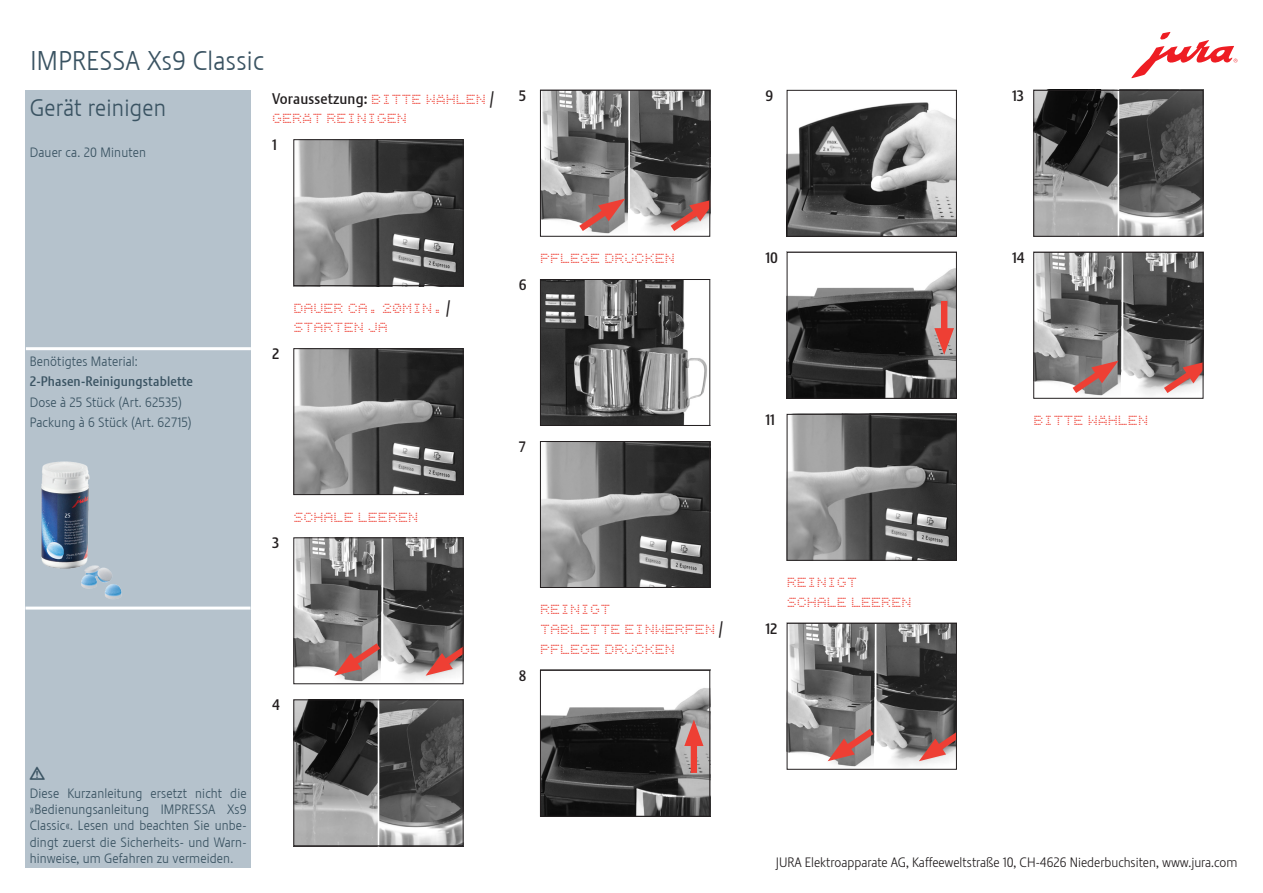
<style>
.page{position:relative;width:1263px;height:893px;background:#fff}
.page>*{position:absolute;margin:0;border:0;box-sizing:border-box;transform-origin:0 0}
.t1{font:27px "Stalemate LF Light";letter-spacing:.01em;color:#3a5362}
.Text_grau{font:24px "Stalemate LF Light";letter-spacing:.01em;color:#3a5362}
.RE{font:16.5px/19.8px "JURALED2006";color:#ee3f34}
.Voraussetzung{font:16.5px "JURALED2006";color:#ee3f34}
.Voraussetzung-2{font:15px "Stalemate LF";letter-spacing:.01em;color:#231f20}
.HA{font:15px "Stalemate Pro 2 J Medium";color:#231f20}
.Text_grau-2{font:13.5px/16.2px "Stalemate LF Light";letter-spacing:.01em;color:#3a5362;text-align:justify}
.Adresszeile{font:13.5px "Stalemate Pro 2 J Light";color:#231f20}
.Text_grau-3{font:13.5px "Stalemate LF";letter-spacing:.01em;color:#3a5362}
.Para{font:13.5px "Jura Pict 2006";color:#3a5362}
.s1{font-family:"JURALED2006";font-size:16.5px;color:#ee3f34}
.s2{font-family:"Stalemate Pro 2 J Medium";font-size:16.5px}
.s3{font-family:"Stalemate Pro 2 J Medium";color:#231f20}
</style>
<div class="page">
<div style="left:26px;top:90px;width:225px;height:777px;background:#b5c2cc"></div>
<hr style="left:26px;top:347px;width:225px;height:3px;background:#fff">
<hr style="left:26px;top:607px;width:224px;height:3px;background:#fff">
<img style="left:41px;top:461px;width:81px;height:138px">
<svg style="left:295px;top:141px;width:166px;height:143px;background:#6f6f6f"></svg>
<div style="left:293px;top:139px;width:170px;height:147px;border:1px solid #231f20"></div>
<svg style="left:295px;top:350px;width:166px;height:143px;background:#6f6f6f"></svg>
<div style="left:293px;top:348px;width:170px;height:147px;border:1px solid #231f20"></div>
<svg style="left:295px;top:539px;width:166px;height:143px;background:#837d7d"></svg>
<div style="left:293px;top:537px;width:170px;height:147px;border:1px solid #231f20"></div>
<svg style="left:295px;top:701px;width:166px;height:143px;background:#626262"></svg>
<hr style="left:378px;top:699px;width:1px;height:147px;background:#fff">
<div style="left:293px;top:699px;width:170px;height:147px;border:1px solid #231f20"></div>
<svg style="left:542px;top:92px;width:166px;height:142px;background:#827c7c"></svg>
<div style="left:540px;top:90px;width:170px;height:147px;border:1px solid #231f20"></div>
<svg style="left:542px;top:281px;width:165px;height:143px;background:#6d6d6d"></svg>
<div style="left:540px;top:279px;width:170px;height:147px;border:1px solid #231f20"></div>
<svg style="left:542px;top:443px;width:166px;height:143px;background:#6f6f6f"></svg>
<div style="left:540px;top:441px;width:170px;height:147px;border:1px solid #231f20"></div>
<svg style="left:542px;top:688px;width:166px;height:127px;background:#5f5c5b"></svg>
<div style="left:540px;top:670px;width:170px;height:147px;border:1px solid #231f20"></div>
<svg style="left:789px;top:102px;width:166px;height:133px;background:#777"></svg>
<div style="left:787px;top:90px;width:170px;height:147px;border:1px solid #231f20"></div>
<svg style="left:789px;top:268px;width:166px;height:129px"></svg>
<div style="left:787px;top:252px;width:170px;height:147px;border:1px solid #231f20"></div>
<svg style="left:789px;top:416px;width:166px;height:143px;background:#6e6e6e"></svg>
<div style="left:787px;top:414px;width:170px;height:147px;border:1px solid #231f20"></div>
<svg style="left:789px;top:625px;width:166px;height:142px;background:#827d7c"></svg>
<div style="left:787px;top:623px;width:170px;height:147px;border:1px solid #231f20"></div>
<svg style="left:1035px;top:92px;width:166px;height:143px;background:#616161"></svg>
<hr style="left:1117px;top:90px;width:2px;height:147px;background:#fff">
<div style="left:1033px;top:90px;width:170px;height:147px;border:1px solid #231f20"></div>
<svg style="left:1035px;top:254px;width:166px;height:142px;background:#837d7c"></svg>
<div style="left:1033px;top:252px;width:170px;height:147px;border:1px solid #231f20"></div>
<svg style="left:1131px;top:32px;width:106px;height:46px"></svg>
<p class="t1" style="left:31px;top:45px;width:235px">IMPRESSA Xs9 Classic</p>
<p class="Text_grau" style="left:30px;top:94px;width:138px">Gerät reinigen</p>
<p class="Text_grau-2" style="left:30px;top:144px;width:118px">Dauer ca. 20 Minuten</p>
<p class="Voraussetzung-2" style="left:272px;top:89px;width:223px">Voraussetzung: <span class="s1">BITTE WÄHLEN</span> <span class="s2">/</span></p>
<p class="Voraussetzung" style="left:272px;top:112px;width:136px">GERÄT REINIGEN</p>
<p class="HA" style="left:272px;top:136px;width:6px">1</p>
<p class="HA" style="left:519px;top:86px;width:9px">5</p>
<p class="Text_grau-2" style="left:30px;top:353px;width:110px">Benötigtes Material:</p>
<p class="Text_grau-3" style="left:30px;top:373px;width:165px">2-Phasen-Reinigungstablette</p>
<p class="Text_grau-2" style="left:30px;top:394px;width:153px">Dose à 25 Stück (Art. 62535)</p>
<p class="Text_grau-2" style="left:30px;top:414px;width:163px">Packung à 6 Stück (Art. 62715)</p>
<p class="HA" style="left:272px;top:345px;width:9px">2</p>
<p class="RE" style="left:293px;top:299px;width:159px">DAUER CA. 20MIN. <span class="s3">/<br></span>STARTEN JA</p>
<p class="HA" style="left:272px;top:534px;width:9px">3</p>
<p class="RE" style="left:293px;top:508px;width:126px">SCHALE LEEREN</p>
<p class="Para" style="left:30px;top:765px;width:17px">J</p>
<p class="Text_grau-2" style="left:30px;top:785px;width:218px">Diese Kurzanleitung ersetzt nicht die »Bedienungsanleitung IMPRESSA Xs9<br>Classic«. Lesen und beachten Sie unbe&shy;dingt zuerst die Sicherheits- und Warn&shy;hinweise, um Gefahren zu vermeiden.</p>
<p class="HA" style="left:272px;top:696px;width:9px">4</p>
<p class="HA" style="left:519px;top:275px;width:9px">6</p>
<p class="RE" style="left:540px;top:250px;width:136px">PFLEGE DRÜCKEN</p>
<p class="HA" style="left:519px;top:437px;width:9px">7</p>
<p class="HA" style="left:519px;top:666px;width:9px">8</p>
<p class="RE" style="left:540px;top:601px;width:185px">REINIGT<br>TABLETTE EINWERFEN <span class="s3">/<br></span>PFLEGE DRÜCKEN</p>
<p class="HA" style="left:765px;top:86px;width:9px">9</p>
<p class="HA" style="left:1012px;top:86px;width:13px">13</p>
<p class="HA" style="left:765px;top:248px;width:14px">10</p>
<p class="HA" style="left:1012px;top:248px;width:14px">14</p>
<p class="HA" style="left:765px;top:410px;width:11px">11</p>
<p class="RE" style="left:1033px;top:412px;width:116px">BITTE WÄHLEN</p>
<p class="RE" style="left:787px;top:574px;width:126px">REINIGT<br>SCHALE LEEREN</p>
<p class="HA" style="left:765px;top:619px;width:14px">12</p>
<p class="Adresszeile" style="left:776px;top:855px;width:463px">JURA Elektroapparate AG, Kaffeeweltstraße 10, CH-4626 Niederbuchsiten, www.jura.com</p>
</div>
